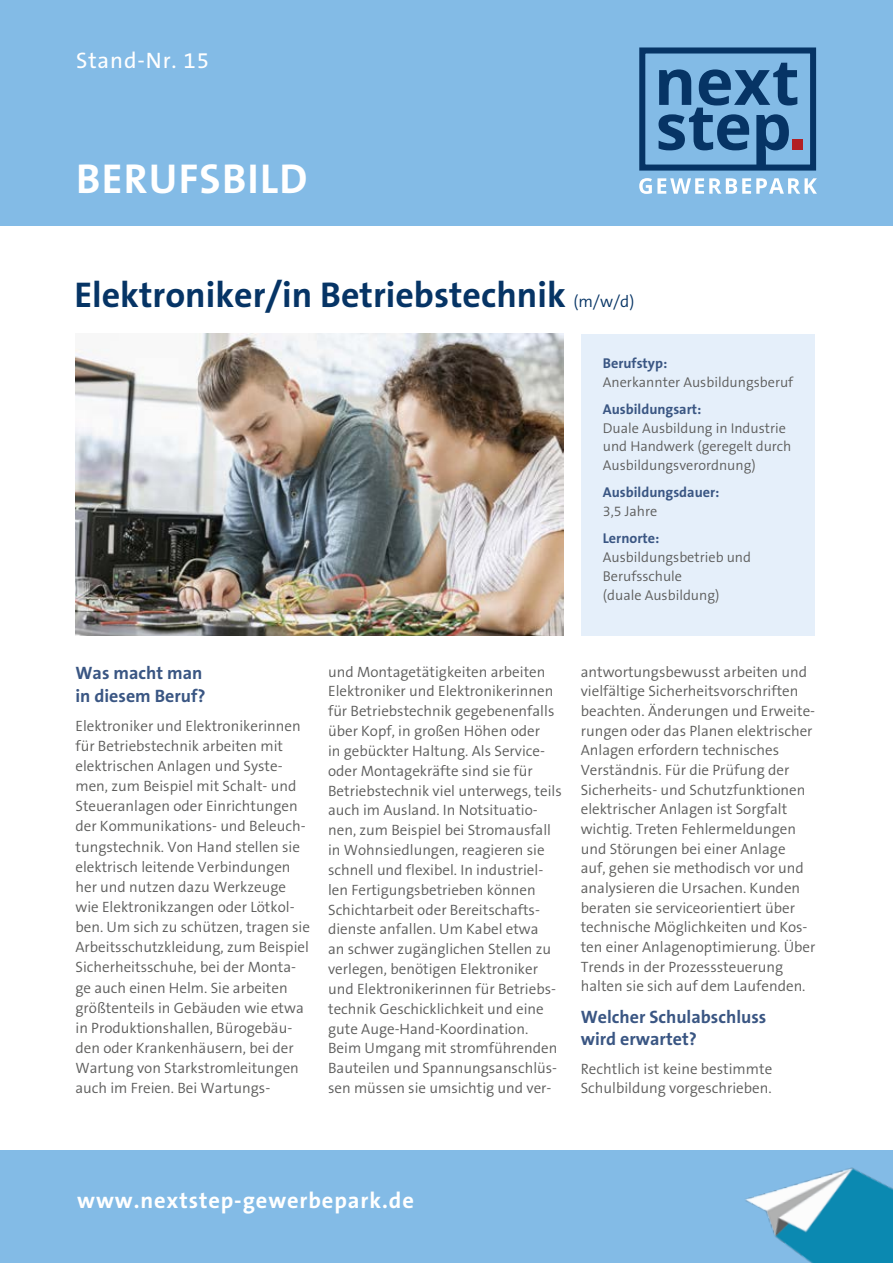
<style>
.page{position:relative;width:893px;height:1263px;background:#fff}
.page>*{position:absolute;margin:0;border:0;box-sizing:border-box;transform-origin:0 0}
.t1{font:700 42px "The Sans B7";letter-spacing:.03em;color:#fff}
.t2{font:700 36px "The Sans B7";color:#063465}
.t3{font:700 22.5px "The Sans B7";letter-spacing:.04em;color:#fff}
.t4{font:22.5px "The Sans B5 Plain";letter-spacing:.04em;color:#fff}
.t5{font:700 18px/23.1px "The Sans B7";color:#3a5683}
.t6{font:300 15px/19.8px "The Sans B4";color:#5d5d5c}
.t7{font:300 14.25px/18.8px "The Sans B4";color:#5d5d5c}
.t8{font:700 14.25px "The Sans B7";color:#3a5683}
.s1{font-family:"The Sans B4";font-weight:300;font-size:16.5px}
</style>
<div class="page">
<div style="left:581px;top:334px;width:233px;height:302px;background:#e5effa"></div>
<img style="left:75px;top:334px;width:488px;height:302px">
<div style="left:0;top:0;width:893px;height:225px;background:#83bbe6"></div>
<div style="left:0;top:1150px;width:893px;height:113px;background:#83bbe6"></div>
<img style="left:745px;top:1167px;width:148px;height:96px">
<div style="left:639px;top:47px;width:177px;height:124px;border:6px solid #063465"></div>
<svg style="left:658px;top:63px;width:139px;height:102px"></svg>
<div style="left:792px;top:139px;width:10px;height:11px;background:#b21f23"></div>
<svg style="left:639px;top:178px;width:178px;height:16px"></svg>
<h3 class="t4" style="left:76px;top:48px;width:134px">Stand-Nr. 15</h3>
<h1 class="t1" style="left:76px;top:157px;width:233px">BERUFSBILD</h1>
<h2 class="t2" style="left:74px;top:275px;width:561px">Elektroniker/in Betriebstechnik <span class="s1">(m/w/d)</span></h2>
<p class="t8" style="left:603px;top:356px;width:66px">Berufstyp:</p>
<p class="t7" style="left:603px;top:373px;width:192px">Anerkannter Ausbildungsberuf</p>
<p class="t8" style="left:603px;top:402px;width:100px">Ausbildungsart:</p>
<p class="t7" style="left:603px;top:419px;width:190px">Duale Ausbildung in Industrie und Handwerk (geregelt durch<br>Ausbildungsverordnung)</p>
<p class="t8" style="left:603px;top:485px;width:118px">Ausbildungsdauer:</p>
<p class="t7" style="left:603px;top:503px;width:56px">3,5 Jahre</p>
<p class="t8" style="left:603px;top:531px;width:58px">Lernorte:</p>
<p class="t7" style="left:603px;top:549px;width:150px">Ausbildungsbetrieb und<br>Berufsschule<br>(duale Ausbildung)</p>
<p class="t5" style="left:75px;top:662px;width:132px">Was macht man in diesem Beruf?</p>
<p class="t6" style="left:75px;top:717px;width:236px">Elektroniker und Elektronikerinnen für Betriebstechnik arbeiten mit elektrischen Anlagen und Syste&shy;men, zum Beispiel mit Schalt- und Steueranlagen oder Einrichtungen der Kommunikations- und Beleuch&shy;tungstechnik. Von Hand stellen sie elektrisch leitende Verbindungen her und nutzen dazu Werkzeuge wie Elektronikzangen oder Lötkol&shy;ben. Um sich zu schützen, tragen sie Arbeitsschutzkleidung, zum Beispiel Sicherheitsschuhe, bei der Monta&shy;ge auch einen Helm. Sie arbeiten größtenteils in Gebäuden wie etwa in Produktionshallen, Bürogebäu&shy;den oder Krankenhäusern, bei der Wartung von Starkstromleitungen auch im Freien. Bei Wartungs-</p>
<p class="t6" style="left:328px;top:662px;width:235px">und Montagetätigkeiten arbeiten Elektroniker und Elektronikerinnen für Betriebstechnik gegebenenfalls über Kopf, in großen Höhen oder<br>in gebückter Haltung. Als Service&shy;oder Montagekräfte sind sie für Betriebstechnik viel unterwegs, teils auch im Ausland. In Notsituatio&shy;nen, zum Beispiel bei Stromausfall in Wohnsiedlungen, reagieren sie schnell und flexibel. In industriel&shy;len Fertigungsbetrieben können Schichtarbeit oder Bereitschafts&shy;dienste anfallen. Um Kabel etwa<br>an schwer zugänglichen Stellen zu verlegen, benötigen Elektroniker und Elektronikerinnen für Betriebs&shy;technik Geschicklichkeit und eine gute Auge-Hand-Koordination.<br>Beim Umgang mit stromführenden Bauteilen und Spannungsanschlüs&shy;sen müssen sie umsichtig und ver-</p>
<p class="t6" style="left:581px;top:662px;width:236px">antwortungsbewusst arbeiten und vielfältige Sicherheitsvorschriften beachten. Änderungen und Erweite&shy;rungen oder das Planen elektrischer Anlagen erfordern technisches Verständnis. Für die Prüfung der Sicherheits- und Schutzfunktionen elektrischer Anlagen ist Sorgfalt wichtig. Treten Fehlermeldungen und Störungen bei einer Anlage<br>auf, gehen sie methodisch vor und analysieren die Ursachen. Kunden beraten sie serviceorientiert über technische Möglichkeiten und Kos&shy;ten einer Anlagenoptimierung. Über Trends in der Prozesssteuerung halten sie sich auf dem Laufenden.</p>
<p class="t5" style="left:581px;top:1006px;width:187px;line-height:22.6px">Welcher Schulabschluss wird erwartet?</p>
<p class="t6" style="left:581px;top:1060px;width:193px">Rechtlich ist keine bestimmte<br>Schulbildung vorgeschrieben.</p>
<h3 class="t3" style="left:77px;top:1189px;width:338px">www.nextstep-gewerbepark.de</h3>
</div>
